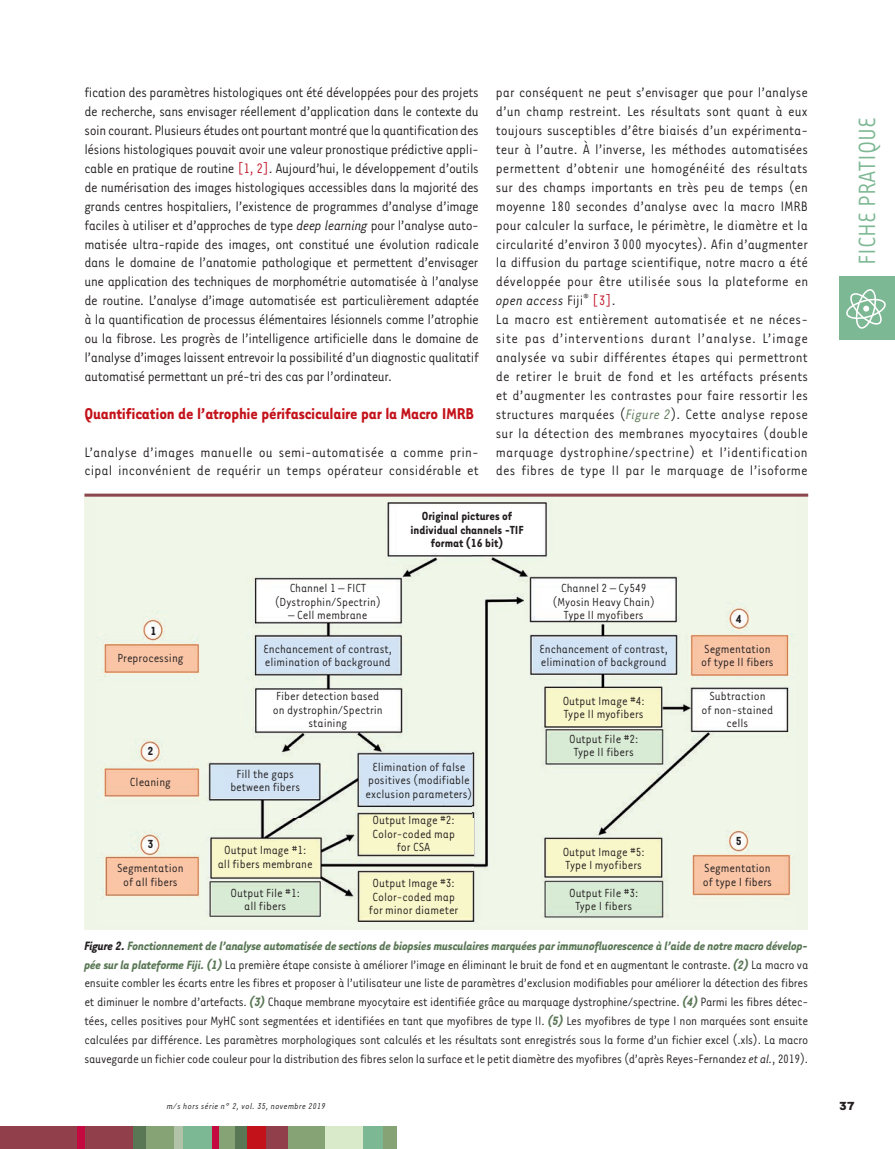
<style>
.page{position:relative;width:895px;height:1149px;background:#fff}
.page>*{position:absolute;margin:0;border:0;box-sizing:border-box;transform-origin:0 0}
.t1{font:27px "Tarzana Narrow";color:#7db894}
.t2{font:700 18px "Tarzana Narrow";letter-spacing:-.01em;color:#c4121a}
.t3{font:15.75px/18.9px "Tarzana Narrow";letter-spacing:.01em;color:#231f20}
.t4{font:13.95px/18.9px "Tarzana Narrow";letter-spacing:-.02em;color:#231f20;text-align:justify}
.t5{font:13.5px/13.5px "Tarzana Narrow";color:#231f20;text-align:center}
.t6{font:700 13.5px/13.5px "Tarzana Narrow";color:#231f20;text-align:center}
.t7{font:700 13.5px "Tarzana Wide";color:#231f20}
.t8{font:italic 9.75px "Tarzana Narrow";letter-spacing:.025em;color:#231f20}
.s1{color:#c11527}
.s2{font-style:italic}
.s3{font-style:italic;color:#5a7755}
.s4{font-weight:700;font-style:italic}
.s5{font-weight:700;font-style:italic;color:#5a7755}
</style>
<div class="page">
<div style="left:839px;top:276px;width:55px;height:64px;background:#7db894"></div>
<svg style="left:846px;top:289px;width:39px;height:39px"></svg>
<div style="left:0;top:1126px;width:133px;height:22px;background:#913f4b"></div>
<div style="left:234px;top:1126px;width:13px;height:22px;background:#5a7755"></div>
<div style="left:77px;top:1126px;width:8px;height:22px;background:#c40941"></div>
<div style="left:133px;top:1126px;width:21px;height:22px;background:#5a7755"></div>
<div style="left:146px;top:1126px;width:30px;height:22px;background:#86a375"></div>
<div style="left:174px;top:1126px;width:9px;height:22px;background:#b3c3aa"></div>
<div style="left:183px;top:1126px;width:29px;height:22px;background:#7db894"></div>
<div style="left:216px;top:1126px;width:19px;height:22px;background:#86a375"></div>
<div style="left:212px;top:1126px;width:6px;height:22px;background:#c40941"></div>
<div style="left:247px;top:1126px;width:27px;height:22px;background:#c4121a"></div>
<div style="left:286px;top:1126px;width:39px;height:22px;background:#86a375"></div>
<div style="left:266px;top:1126px;width:21px;height:22px;background:#913f4b"></div>
<div style="left:325px;top:1126px;width:39px;height:22px;background:#d9eaca"></div>
<div style="left:363px;top:1126px;width:21px;height:22px;background:#7db894"></div>
<div style="left:383px;top:1126px;width:13px;height:22px;background:#86a375"></div>
<div style="left:84px;top:493px;width:723px;height:436px;background:#eff6e8"></div>
<img style="left:97px;top:496px;width:697px;height:426px">
<hr style="left:84px;top:493px;width:723px;height:3px;background:#8d454f">
<p class="t3" style="left:84px;top:84px;width:396px;text-align:justify">fication des paramètres histologiques ont été développées pour des projets de recherche, sans envisager réellement d’application dans le contexte du soin courant. Plusieurs études ont pourtant montré que la quantification des lésions histologiques pouvait avoir une valeur pronostique prédictive appli&shy;cable en pratique de routine <span class="s1">[1, 2]</span>. Aujourd’hui, le développement d’outils de numérisation des images histologiques accessibles dans la majorité des grands centres hospitaliers, l’existence de programmes d’analyse d’image faciles à utiliser et d’approches de type <span class="s2">deep learning</span> pour l’analyse auto&shy;matisée ultra-rapide des images, ont constitué une évolution radicale dans le domaine de l’anatomie pathologique et permettent d’envisager une application des techniques de morphométrie automatisée à l’analyse de routine. L’analyse d’image automatisée est particulièrement adaptée à la quantification de processus élémentaires lésionnels comme l’atrophie ou la fibrose. Les progrès de l’intelligence artificielle dans le domaine de l’analyse d’images laissent entrevoir la possibilité d’un diagnostic qualitatif automatisé permettant un pré-tri des cas par l’ordinateur.</p>
<p class="t2" style="left:84px;top:407px;width:391px">Quantification de l’atrophie périfasciculaire par la Macro IMRB</p>
<p class="t3" style="left:84px;top:443px;width:396px">L’analyse d’images manuelle ou semi-automatisée a comme prin&shy;cipal inconvénient de requérir un temps opérateur considérable et</p>
<p class="t3" style="left:495px;top:84px;width:314px">par conséquent ne peut s’envisager que pour l’analyse d’un champ restreint. Les résultats sont quant à eux toujours susceptibles d’être biaisés d’un expérimenta&shy;teur à l’autre. À l’inverse, les méthodes automatisées permettent d’obtenir une homogénéité des résultats sur des champs importants en très peu de temps (en moyenne 180 secondes d’analyse avec la macro IMRB pour calculer la surface, le périmètre, le diamètre et la circularité d’environ 3 000 myocytes). Afin d’augmenter la diffusion du partage scientifique, notre macro a été développée pour être utilisée sous la plateforme en <span class="s2">open access</span> Fiji<sup>®</sup> <span class="s1">[3]</span>.<br>La macro est entièrement automatisée et ne néces&shy;site pas d’interventions durant l’analyse. L’image analysée va subir différentes étapes qui permettront de retirer le bruit de fond et les artéfacts présents et d’augmenter les contrastes pour faire ressortir les structures marquées (<span class="s3">Figure 2</span>). Cette analyse repose sur la détection des membranes myocytaires (double marquage dystrophine/spectrine) et l’identification des fibres de type II par le marquage de l’isoforme</p>
<p class="t6" style="left:410px;top:510px;width:114px">Original pictures of individual channels -TIF format (16 bit)</p>
<p class="t6" style="left:150px;top:625px;width:7px">1</p>
<p class="t5" style="left:274px;top:582px;width:108px">Channel 1 – FICT (Dystrophin/Spectrin)</p>
<p class="t5" style="left:288px;top:609px;width:81px">– Cell membrane</p>
<p class="t5" style="left:117px;top:651px;width:68px">Preprocessing</p>
<p class="t5" style="left:263px;top:642px;width:130px;text-align:left">Enchancement of contrast, elimination of background</p>
<p class="t5" style="left:273px;top:690px;width:111px">Fiber detection based on dystrophin/Spectrin staining</p>
<p class="t5" style="left:230px;top:767px;width:71px">Fill the gaps between fibers</p>
<p class="t6" style="left:147px;top:745px;width:7px">2</p>
<p class="t5" style="left:365px;top:760px;width:108px">Elimination of false positives (modifiable exclusion parameters)</p>
<p class="t5" style="left:130px;top:775px;width:42px">Cleaning</p>
<p class="t5" style="left:552px;top:582px;width:104px">Channel 2 – Cy549 (Myosin Heavy Chain)<br>Type II myofibers</p>
<p class="t5" style="left:539px;top:642px;width:130px;text-align:left">Enchancement of contrast, elimination of background</p>
<p class="t5" style="left:562px;top:694px;width:84px;text-align:left">Output Image #4:<br>Type II myofibers</p>
<p class="t5" style="left:569px;top:732px;width:71px">Output File #2:<br>Type II fibers</p>
<p class="t6" style="left:147px;top:838px;width:7px">3</p>
<p class="t5" style="left:117px;top:862px;width:68px">Segmentation of all fibers</p>
<p class="t5" style="left:372px;top:814px;width:84px">Output Image #2:<br>Color-coded map for CSA</p>
<p class="t5" style="left:369px;top:877px;width:91px;text-align:left">Output Image #3:<br>Color-coded map for minor diameter</p>
<p class="t5" style="left:218px;top:844px;width:96px">Output Image #1: all fibers membrane</p>
<p class="t5" style="left:562px;top:845px;width:84px;text-align:left">Output Image #5:<br>Type I myofibers</p>
<p class="t5" style="left:230px;top:886px;width:71px">Output File #1: all fibers</p>
<p class="t5" style="left:569px;top:886px;width:71px">Output File #3:<br>Type I fibers</p>
<p class="t6" style="left:735px;top:613px;width:7px">4</p>
<p class="t5" style="left:701px;top:642px;width:74px;text-align:left">Segmentation of type II fibers</p>
<p class="t5" style="left:701px;top:690px;width:73px">Subtraction<br>of non-stained cells</p>
<p class="t6" style="left:735px;top:834px;width:7px">5</p>
<p class="t5" style="left:702px;top:862px;width:71px;text-align:left">Segmentation of type I fibers</p>
<p class="t4" style="left:84px;top:936px;width:725px"><span class="s4">Figure 2.</span> <span class="s5">Fonctionnement de l’analyse automatisée de sections de biopsies musculaires marquées par immunofluorescence à l’aide de notre macro dévelop&shy;pée sur la plateforme Fiji. (1)</span> La première étape consiste à améliorer l’image en éliminant le bruit de fond et en augmentant le contraste. <span class="s5">(2)</span> La macro va ensuite combler les écarts entre les fibres et proposer à l’utilisateur une liste de paramètres d’exclusion modifiables pour améliorer la détection des fibres et diminuer le nombre d’artefacts. <span class="s5">(3)</span> Chaque membrane myocytaire est identifiée grâce au marquage dystrophine/spectrine. <span class="s5">(4)</span> Parmi les fibres détec&shy;tées, celles positives pour MyHC sont segmentées et identifiées en tant que myofibres de type II. <span class="s5">(5)</span> Les myofibres de type I non marquées sont ensuite calculées par différence. Les paramètres morphologiques sont calculés et les résultats sont enregistrés sous la forme d’un fichier excel (.xls). La macro sauvegarde un fichier code couleur pour la distribution des fibres selon la surface et le petit diamètre des myofibres (d’après Reyes-Fernandez <span class="s2">et al.</span>, 2019).</p>
<h1 class="t1" style="left:857px;top:265px;width:149px;rotate:-90deg">FICHE PRATIQUE</h1>
<p class="t8" style="left:167px;top:1102px;width:160px">m/s hors série n° 2, vol. 35, novembre 2019</p>
<p class="t7" style="left:838px;top:1100px;width:18px">37</p>
</div>
